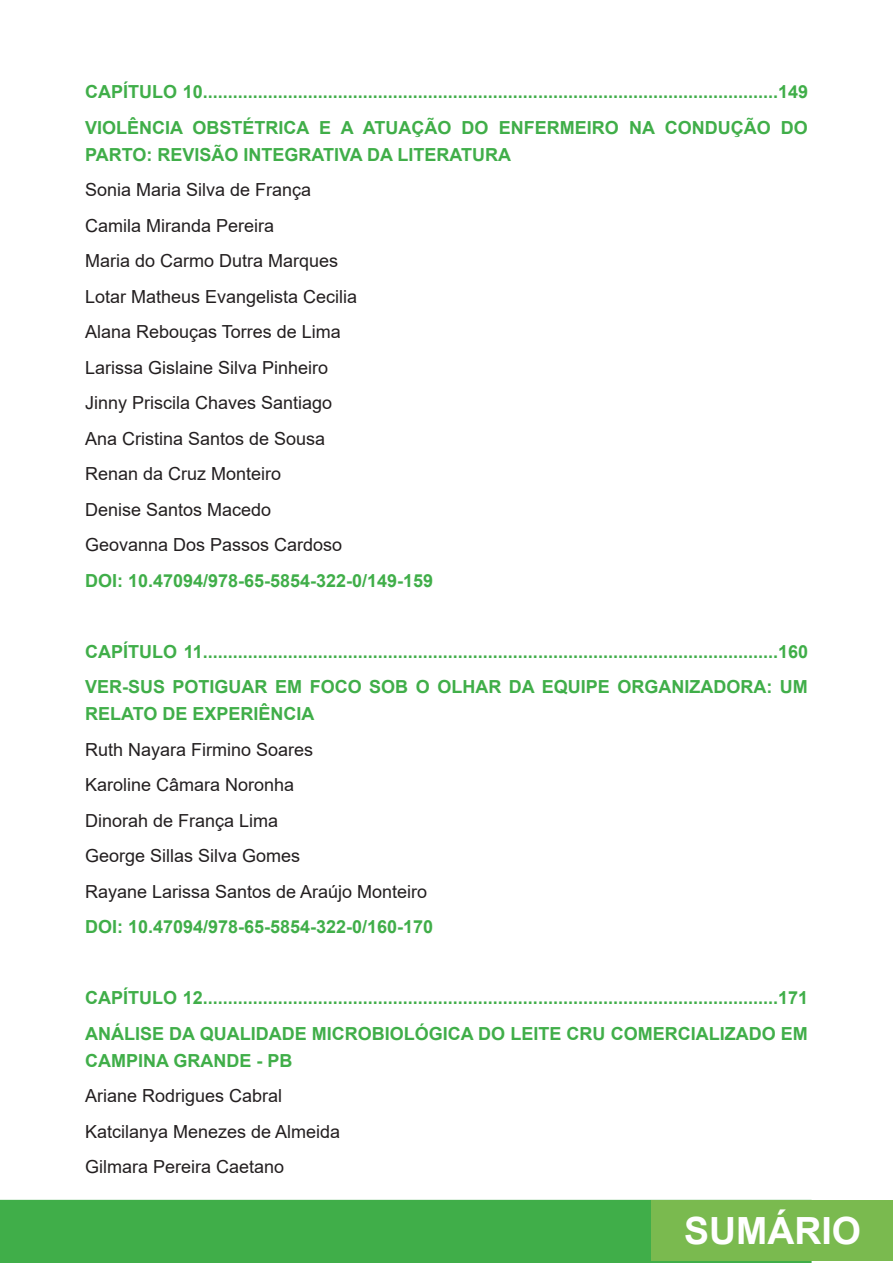
<style>
.page{position:relative;width:893px;height:1263px;background:#fff}
.page>*{position:absolute;margin:0;border:0;box-sizing:border-box;transform-origin:0 0}
.t1{font:700 37.5px "Arial";color:#fff}
.Normal1{font:700 18px/27px "Arial";color:#40ae49}
.t2{font:18px "Arial";color:#231f20}
</style>
<div class="page">
<div style="left:0;top:1200px;width:812px;height:63px;background:#40ae49"></div>
<div style="left:651px;top:1200px;width:242px;height:61px;background:#7aba4f"></div>
<p class="Normal1" style="left:85px;top:79px;width:725px">CAPÍTULO 10...................................................................................................................149</p>
<p class="Normal1" style="left:85px;top:114px;width:724px">VIOLÊNCIA OBSTÉTRICA E A ATUAÇÃO DO ENFERMEIRO NA CONDUÇÃO DO<br>PARTO: REVISÃO INTEGRATIVA DA LITERATURA</p>
<p class="t2" style="left:85px;top:177px;width:228px">Sonia Maria Silva de França</p>
<p class="t2" style="left:85px;top:213px;width:191px">Camila Miranda Pereira</p>
<p class="t2" style="left:85px;top:248px;width:255px">Maria do Carmo Dutra Marques</p>
<p class="t2" style="left:85px;top:284px;width:274px">Lotar Matheus Evangelista Cecilia</p>
<p class="t2" style="left:85px;top:319px;width:257px">Alana Rebouças Torres de Lima</p>
<p class="t2" style="left:85px;top:355px;width:245px">Larissa Gislaine Silva Pinheiro</p>
<p class="t2" style="left:85px;top:390px;width:249px">Jinny Priscila Chaves Santiago</p>
<p class="t2" style="left:85px;top:426px;width:242px">Ana Cristina Santos de Sousa</p>
<p class="t2" style="left:85px;top:461px;width:198px">Renan da Cruz Monteiro</p>
<p class="t2" style="left:85px;top:497px;width:188px">Denise Santos Macedo</p>
<p class="t2" style="left:85px;top:532px;width:259px">Geovanna Dos Passos Cardoso</p>
<p class="Normal1" style="left:85px;top:567px;width:350px">DOI: 10.47094/978-65-5854-322-0/149-159</p>
<p class="Normal1" style="left:85px;top:638px;width:725px">CAPÍTULO 11...................................................................................................................160</p>
<p class="Normal1" style="left:85px;top:674px;width:724px">VER-SUS POTIGUAR EM FOCO SOB O OLHAR DA EQUIPE ORGANIZADORA: UM<br>RELATO DE EXPERIÊNCIA</p>
<p class="t2" style="left:85px;top:737px;width:230px">Ruth Nayara Firmino Soares</p>
<p class="t2" style="left:85px;top:772px;width:211px">Karoline Câmara Noronha</p>
<p class="t2" style="left:85px;top:808px;width:195px">Dinorah de França Lima</p>
<p class="t2" style="left:85px;top:844px;width:217px">George Sillas Silva Gomes</p>
<p class="t2" style="left:85px;top:879px;width:344px">Rayane Larissa Santos de Araújo Monteiro</p>
<p class="Normal1" style="left:85px;top:914px;width:350px">DOI: 10.47094/978-65-5854-322-0/160-170</p>
<p class="Normal1" style="left:85px;top:985px;width:725px">CAPÍTULO 12...................................................................................................................171</p>
<p class="Normal1" style="left:85px;top:1020px;width:724px">ANÁLISE DA QUALIDADE MICROBIOLÓGICA DO LEITE CRU COMERCIALIZADO EM<br>CAMPINA GRANDE - PB</p>
<p class="t2" style="left:85px;top:1084px;width:199px">Ariane Rodrigues Cabral</p>
<p class="t2" style="left:85px;top:1119px;width:257px">Katcilanya Menezes de Almeida</p>
<p class="t2" style="left:85px;top:1155px;width:201px">Gilmara Pereira Caetano</p>
<h1 class="t1" style="left:684px;top:1205px;width:179px">SUMÁRIO</h1>
</div>
